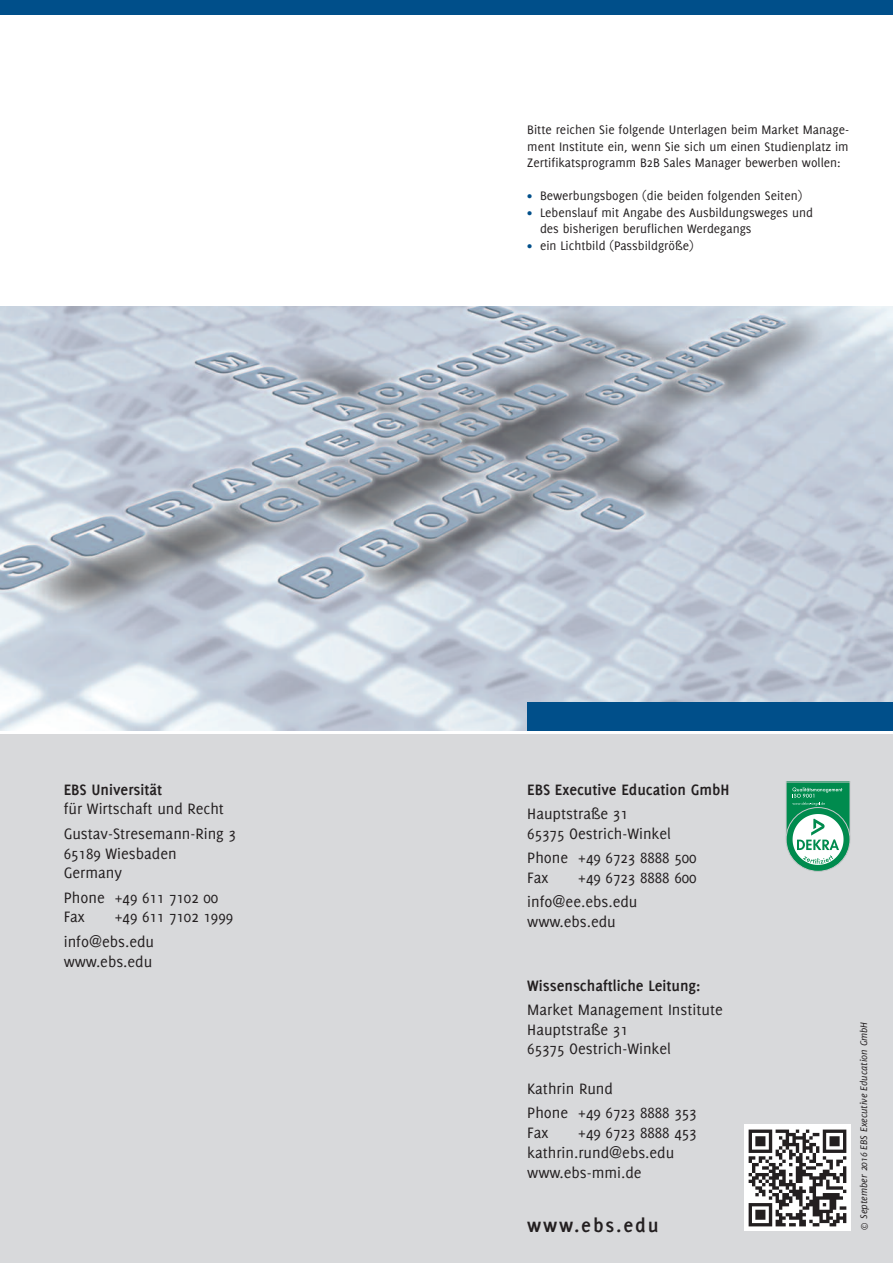
<style>
.page{position:relative;width:893px;height:1263px;background:#fff}
.page>*{position:absolute;margin:0;border:0;box-sizing:border-box;transform-origin:0 0}
.t1{font:700 21px "Delicious";letter-spacing:.09em;color:#231f20}
.t2{font:16.5px/19.8px "Delicious";color:#231f20}
.t3{font:700 16.5px "Delicious";color:#231f20}
.t4{font:13.5px/16.5px "Delicious";color:#231f20;text-align:justify}
.t5{font:italic 10.5px "Delicious";color:#231f20}
.s1{font-weight:700;font-style:italic;font-size:12px;color:#004f8a}
</style>
<div class="page">
<img style="left:0;top:306px;width:893px;height:425px">
<div style="left:0;top:0;width:893px;height:15px;background:#004f8a"></div>
<div style="left:527px;top:702px;width:366px;height:29px;background:#004f8a"></div>
<div style="left:0;top:734px;width:893px;height:529px;background:#d8d9db"></div>
<img style="left:744px;top:1125px;width:106px;height:106px">
<div style="left:786px;top:807px;width:64px;height:64px;background:#008b4e;border-radius:50%"></div>
<svg style="left:786px;top:782px;width:64px;height:83px"></svg>
<p class="t3" style="left:64px;top:783px;width:100px">EBS Universität</p>
<p class="t2" style="left:64px;top:798px;width:174px;line-height:24.3px">für Wirtschaft und Recht<br>Gustav-Stresemann-Ring 3</p>
<p class="t2" style="left:64px;top:844px;width:114px">65189 Wiesbaden<br>Germany</p>
<p class="t2" style="left:64px;top:888px;width:156px">Phone +49 611 7102 00<br>Fax</p>
<p class="t2" style="left:64px;top:906px;width:171px;line-height:24.3px;text-indent:51px">+49 611 7102 1999 info@ebs.edu</p>
<p class="t2" style="left:64px;top:952px;width:90px">www.ebs.edu</p>
<p class="t4" style="left:527px;top:123px;width:323px">Bitte reichen Sie folgende Unterlagen beim Market Manage&shy;ment Institute ein, wenn Sie sich um einen Studienplatz im Zertifikatsprogramm B2B Sales Manager bewerben wollen:</p>
<p class="t4" style="left:527px;top:189px;width:277px"><span class="s1">•</span> Bewerbungsbogen (die beiden folgenden Seiten)</p>
<p class="t4" style="left:540px;top:205px;width:274px;text-indent:-13px"><span class="s1">•</span> Lebenslauf mit Angabe des Ausbildungsweges und des bisherigen beruflichen Werdegangs</p>
<p class="t4" style="left:527px;top:238px;width:168px"><span class="s1">•</span> ein Lichtbild (Passbildgröße)</p>
<p class="t3" style="left:527px;top:783px;width:204px">EBS Executive Education GmbH</p>
<p class="t2" style="left:527px;top:805px;width:145px">Hauptstraße 31<br>65375 Oestrich-Winkel</p>
<p class="t2" style="left:527px;top:849px;width:171px">Phone +49 6723 8888 500<br>Fax</p>
<p class="t2" style="left:527px;top:866px;width:171px;line-height:24.3px;text-indent:51px">+49 6723 8888 600 info@ee.ebs.edu</p>
<p class="t2" style="left:527px;top:913px;width:90px">www.ebs.edu</p>
<p class="t3" style="left:527px;top:979px;width:175px">Wissenschaftliche Leitung:</p>
<p class="t2" style="left:527px;top:1001px;width:197px">Market Management Institute<br>Hauptstraße 31<br>65375 Oestrich-Winkel</p>
<p class="t2" style="left:527px;top:1078px;width:171px;line-height:24.3px">Kathrin Rund<br>Phone +49 6723 8888 353</p>
<p class="t2" style="left:527px;top:1124px;width:23px">Fax</p>
<p class="t2" style="left:527px;top:1124px;width:171px;text-indent:51px">+49 6723 8888 453 kathrin.rund@ebs.edu www.ebs-mmi.de</p>
<p class="t1" style="left:527px;top:1217px;width:133px">www.ebs.edu</p>
<p class="t5" style="left:857px;top:1231px;width:211px;rotate:-90deg">© September 2016 EBS Executive Education GmbH</p>
</div>
